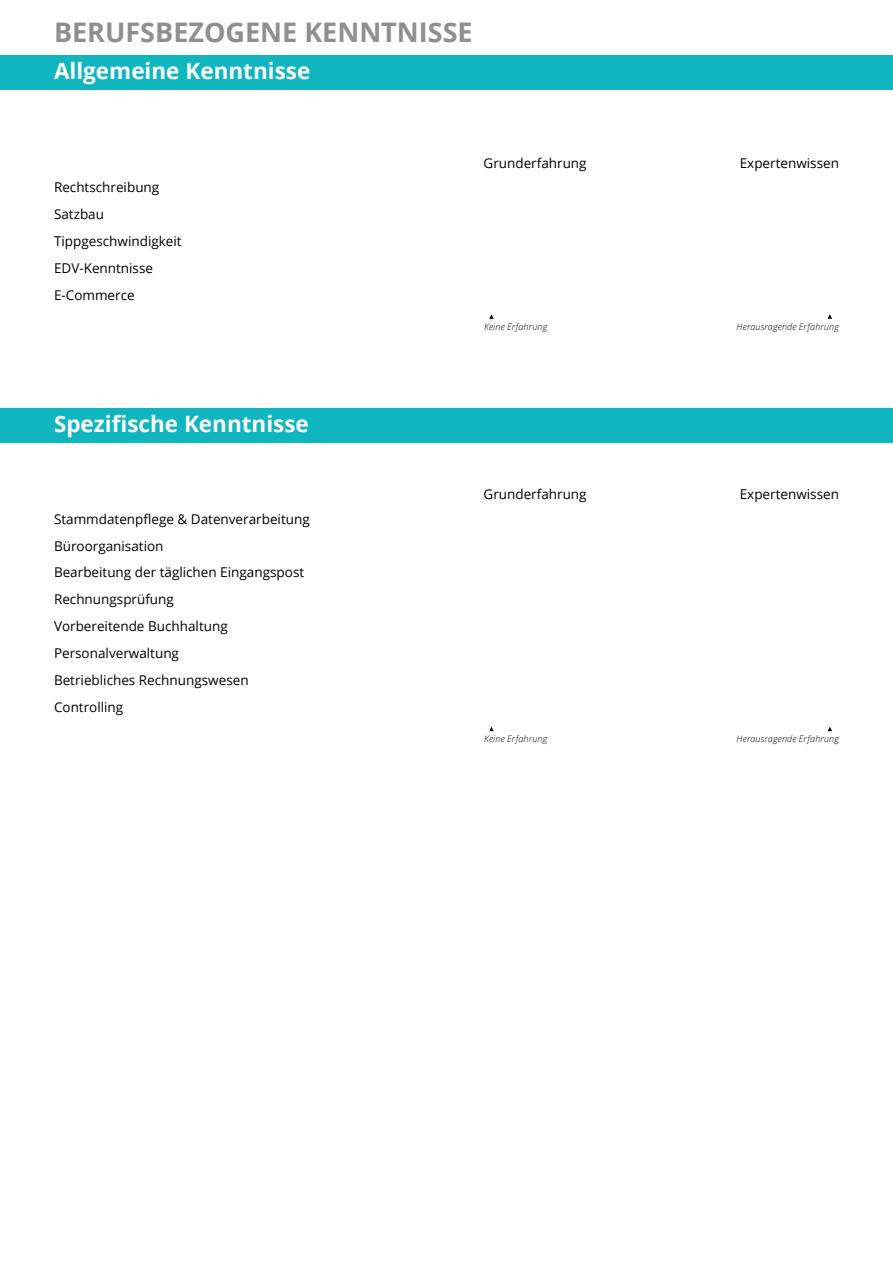
<style>
.page{position:relative;width:893px;height:1263px;background:#fff}
.page>*{position:absolute;margin:0;border:0;box-sizing:border-box;transform-origin:0 0}
.t1{font:700 27px "Open Sans";color:#8f8f8f}
.t2{font:700 22.5px "Open Sans";color:#fff}
.t3{font:13.5px/26.8px "Open Sans";color:#000}
.t4{font:italic 300 9px "Open Sans";letter-spacing:.02em;color:#000}
</style>
<div class="page">
<div style="left:0;top:55px;width:893px;height:34px;background:#0fb5bf"></div>
<div style="left:0;top:408px;width:893px;height:34px;background:#0fb5bf"></div>
<svg style="left:489px;top:314px;width:5px;height:5px"></svg>
<svg style="left:828px;top:314px;width:4px;height:5px"></svg>
<svg style="left:489px;top:727px;width:5px;height:4px"></svg>
<svg style="left:828px;top:727px;width:4px;height:4px"></svg>
<h1 class="t1" style="left:54px;top:13px;width:420px">BERUFSBEZOGENE KENNTNISSE</h1>
<h2 class="t2" style="left:54px;top:55px;width:258px">Allgemeine Kenntnisse</h2>
<h2 class="t2" style="left:54px;top:55px;width:178px">Headline rechts</h2>
<p class="t3" style="left:54px;top:173px;width:129px">Rechtschreibung<br>Satzbau<br>Tippgeschwindigkeit<br>EDV-Kenntnisse<br>E-Commerce</p>
<p class="t3" style="left:483px;top:149px;width:105px">Grunderfahrung</p>
<p class="t3" style="left:740px;top:149px;width:101px">Expertenwissen</p>
<p class="t4" style="left:484px;top:320px;width:65px">Keine Erfahrung</p>
<p class="t4" style="left:736px;top:320px;width:104px">Herausragende Erfahrung</p>
<h2 class="t2" style="left:54px;top:408px;width:256px">Spezifische Kenntnisse</h2>
<p class="t3" style="left:54px;top:505px;width:257px">Stammdatenpflege &amp; Datenverarbeitung<br>Büroorganisation<br>Bearbeitung der täglichen Eingangspost<br>Rechnungsprüfung<br>Vorbereitende Buchhaltung<br>Personalverwaltung<br>Betriebliches Rechnungswesen<br>Controlling</p>
<p class="t3" style="left:483px;top:481px;width:105px">Grunderfahrung</p>
<p class="t3" style="left:740px;top:481px;width:101px">Expertenwissen</p>
<p class="t4" style="left:484px;top:732px;width:65px">Keine Erfahrung</p>
<p class="t4" style="left:736px;top:732px;width:104px">Herausragende Erfahrung</p>
</div>
